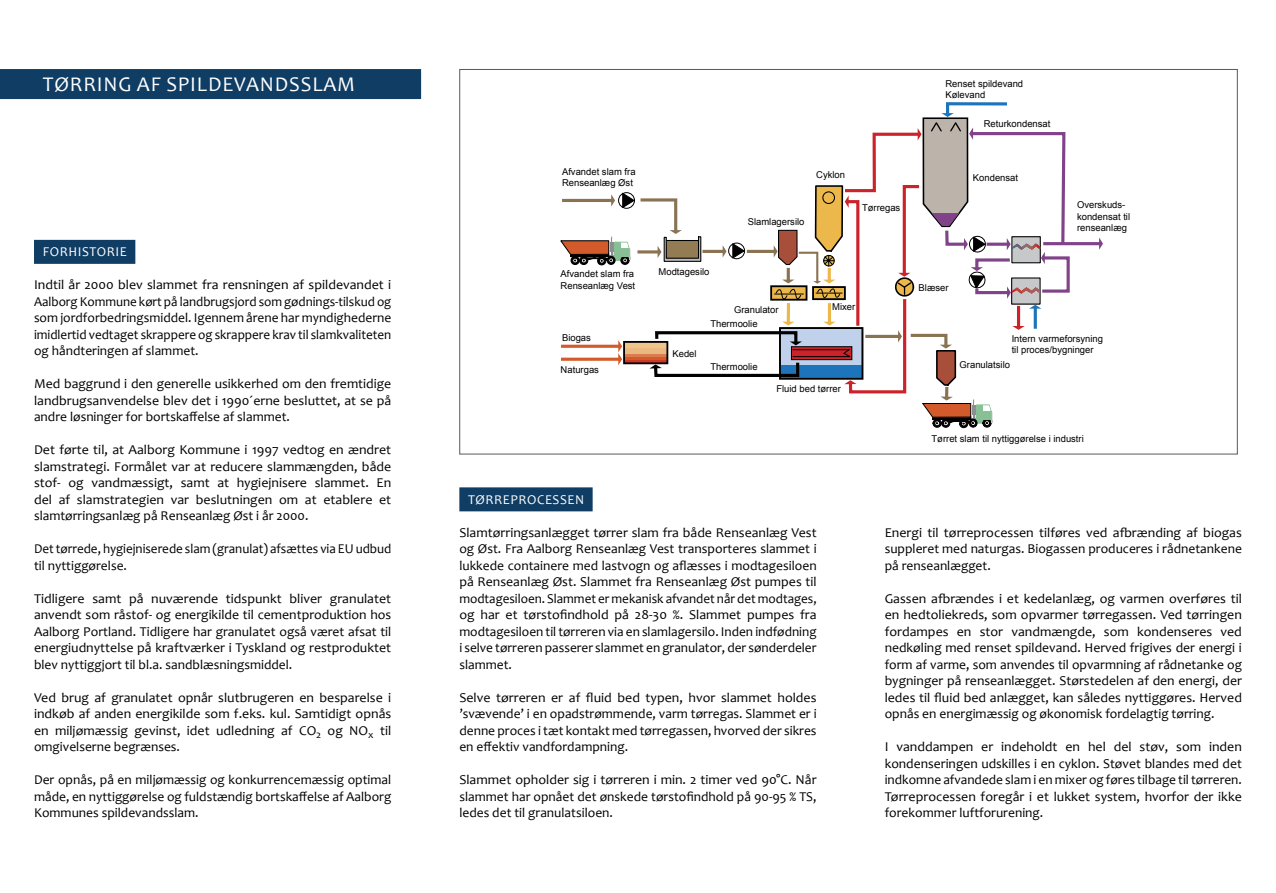
<style>
.page{position:relative;width:1276px;height:893px;background:#fff}
.page>*{position:absolute;margin:0;border:0;box-sizing:border-box;transform-origin:0 0}
.t1{font:21px "Candara";letter-spacing:.04em;color:#fff}
.t2{font:13.5px/16.5px "Candara";color:#000;text-align:justify}
.t3{font:13.5px "Candara";letter-spacing:.04em;color:#fff}
.t4{font:9.45px/11.4px "Arial";color:#000}
</style>
<div class="page">
<div style="left:969px;top:419px;width:8px;height:8px;background:#000;border:1px solid #000;border-radius:50%"></div>
<div style="left:983px;top:419px;width:8px;height:8px;background:#000;border:1px solid #000;border-radius:50%"></div>
<div style="left:941px;top:419px;width:9px;height:8px;background:#000;border:1px solid #000;border-radius:50%"></div>
<div style="left:933px;top:419px;width:8px;height:8px;background:#000;border:1px solid #000;border-radius:50%"></div>
<hr style="left:1043px;top:242px;width:57px;height:3px;background:#804289">
<svg style="left:1099px;top:238px;width:4px;height:12px"></svg>
<svg style="left:560px;top:102px;width:511px;height:324px"></svg>
<div style="left:0;top:69px;width:421px;height:30px;background:#0f3d64"></div>
<div style="left:34px;top:240px;width:101px;height:24px;background:#0f3d64"></div>
<div style="left:459px;top:487px;width:133px;height:24px;background:#0f3d64"></div>
<h1 class="t1" style="left:43px;top:71px;width:314px">TØRRING AF SPILDEVANDSSLAM</h1>
<p class="t3" style="left:43px;top:244px;width:86px">FORHISTORIE</p>
<p class="t2" style="left:34px;top:277px;width:359px">Indtil år 2000 blev slammet fra rensningen af spildevandet i Aalborg Kommune kørt på landbrugsjord som gødnings-tilskud og som jordforbedringsmiddel. Igennem årene har myndighederne imidlertid vedtaget skrappere og skrappere krav til slamkvaliteten og håndteringen af slammet.</p>
<p class="t2" style="left:34px;top:376px;width:359px">Med baggrund i den generelle usikkerhed om den fremtidige landbrugsanvendelse blev det i 1990´erne besluttet, at se på andre løsninger for bortskaffelse af slammet.</p>
<p class="t2" style="left:34px;top:442px;width:359px">Det førte til, at Aalborg Kommune i 1997 vedtog en ændret slamstrategi. Formålet var at reducere slammængden, både stof- og vandmæssigt, samt at hygiejnisere slammet. En del af slamstrategien var beslutningen om at etablere et slamtørringsanlæg på Renseanlæg Øst i år 2000.</p>
<p class="t2" style="left:34px;top:541px;width:359px">Det tørrede, hygiejniserede slam (granulat) afsættes via EU udbud til nyttiggørelse.</p>
<p class="t2" style="left:34px;top:590px;width:359px">Tidligere samt på nuværende tidspunkt bliver granulatet anvendt som råstof- og energikilde til cementproduktion hos Aalborg Portland. Tidligere har granulatet også været afsat til energiudnyttelse på kraftværker i Tyskland og restproduktet blev nyttiggjort til bl.a. sandblæsningsmiddel.</p>
<p class="t2" style="left:34px;top:689px;width:359px">Ved brug af granulatet opnår slutbrugeren en besparelse i indkøb af anden energikilde som f.eks. kul. Samtidigt opnås en miljømæssig gevinst, idet udledning af CO<sub>2</sub> og NO<sub>x</sub> til omgivelserne begrænses.</p>
<p class="t2" style="left:34px;top:772px;width:359px">Der opnås, på en miljømæssig og konkurrencemæssig optimal måde, en nyttiggørelse og fuldstændig bortskaffelse af Aalborg Kommunes spildevandsslam.</p>
<p class="t4" style="left:945px;top:78px;width:79px">Renset spildevand<br>Kølevand</p>
<p class="t4" style="left:983px;top:118px;width:68px">Returkondensat</p>
<p class="t4" style="left:562px;top:166px;width:75px">Afvandet slam fra<br>Renseanlæg Øst</p>
<p class="t4" style="left:816px;top:169px;width:30px">Cyklon</p>
<p class="t4" style="left:973px;top:172px;width:47px">Kondensat</p>
<p class="t4" style="left:748px;top:216px;width:58px">Slamlagersilo</p>
<p class="t4" style="left:862px;top:202px;width:40px">Tørregas</p>
<p class="t4" style="left:1077px;top:199px;width:55px">Overskuds&shy;kondensat til renseanlæg</p>
<p class="t4" style="left:560px;top:268px;width:76px">Afvandet slam fra<br>Renseanlæg Vest</p>
<p class="t4" style="left:658px;top:266px;width:52px">Modtagesilo</p>
<p class="t4" style="left:918px;top:282px;width:31px">Blæser</p>
<p class="t4" style="left:734px;top:304px;width:46px">Granulator</p>
<p class="t4" style="left:832px;top:301px;width:25px">Mixer</p>
<p class="t4" style="left:710px;top:318px;width:49px">Thermoolie</p>
<p class="t4" style="left:562px;top:332px;width:30px">Biogas</p>
<p class="t4" style="left:560px;top:364px;width:40px">Naturgas</p>
<p class="t4" style="left:672px;top:348px;width:26px">Kedel</p>
<p class="t4" style="left:710px;top:361px;width:49px">Thermoolie</p>
<p class="t4" style="left:1011px;top:333px;width:93px">Intern varmeforsyning til proces/bygninger</p>
<p class="t4" style="left:959px;top:359px;width:52px">Granulatsilo</p>
<p class="t4" style="left:776px;top:383px;width:66px">Fluid bed tørrer</p>
<p class="t4" style="left:931px;top:434px;width:154px">Tørret slam til nyttiggørelse i industri</p>
<p class="t3" style="left:468px;top:491px;width:117px">TØRREPROCESSEN</p>
<p class="t2" style="left:459px;top:524px;width:359px">Slamtørringsanlægget tørrer slam fra både Renseanlæg Vest og Øst. Fra Aalborg Renseanlæg Vest transporteres slammet i lukkede containere med lastvogn og aflæsses i modtagesiloen på Renseanlæg Øst. Slammet fra Renseanlæg Øst pumpes til modtagesiloen. Slammet er mekanisk afvandet når det modtages, og har et tørstofindhold på 28-30 %. Slammet pumpes fra modtagesiloen til tørreren via en slamlagersilo. Inden indfødning i selve tørreren passerer slammet en granulator, der sønderdeler slammet.</p>
<p class="t2" style="left:459px;top:689px;width:359px">Selve tørreren er af fluid bed typen, hvor slammet holdes ’svævende’ i en opadstrømmende, varm tørregas. Slammet er i denne proces i tæt kontakt med tørregassen, hvorved der sikres en effektiv vandfordampning.</p>
<p class="t2" style="left:459px;top:772px;width:359px">Slammet opholder sig i tørreren i min. 2 timer ved 90°C. Når slammet har opnået det ønskede tørstofindhold på 90-95 % TS, ledes det til granulatsiloen.</p>
<p class="t2" style="left:884px;top:524px;width:359px">Energi til tørreprocessen tilføres ved afbrænding af biogas suppleret med naturgas. Biogassen produceres i rådnetankene på renseanlægget.</p>
<p class="t2" style="left:884px;top:590px;width:359px">Gassen afbrændes i et kedelanlæg, og varmen overføres til en hedtoliekreds, som opvarmer tørregassen. Ved tørringen fordampes en stor vandmængde, som kondenseres ved nedkøling med renset spildevand. Herved frigives der energi i form af varme, som anvendes til opvarmning af rådnetanke og bygninger på renseanlægget. Størstedelen af den energi, der ledes til fluid bed anlægget, kan således nyttiggøres. Herved opnås en energimæssig og økonomisk fordelagtig tørring.</p>
<p class="t2" style="left:884px;top:739px;width:359px">I vanddampen er indeholdt en hel del støv, som inden kondenseringen udskilles i en cyklon. Støvet blandes med det indkomne afvandede slam i en mixer og føres tilbage til tørreren.<br>Tørreprocessen foregår i et lukket system, hvorfor der ikke forekommer luftforurening.</p>
</div>
